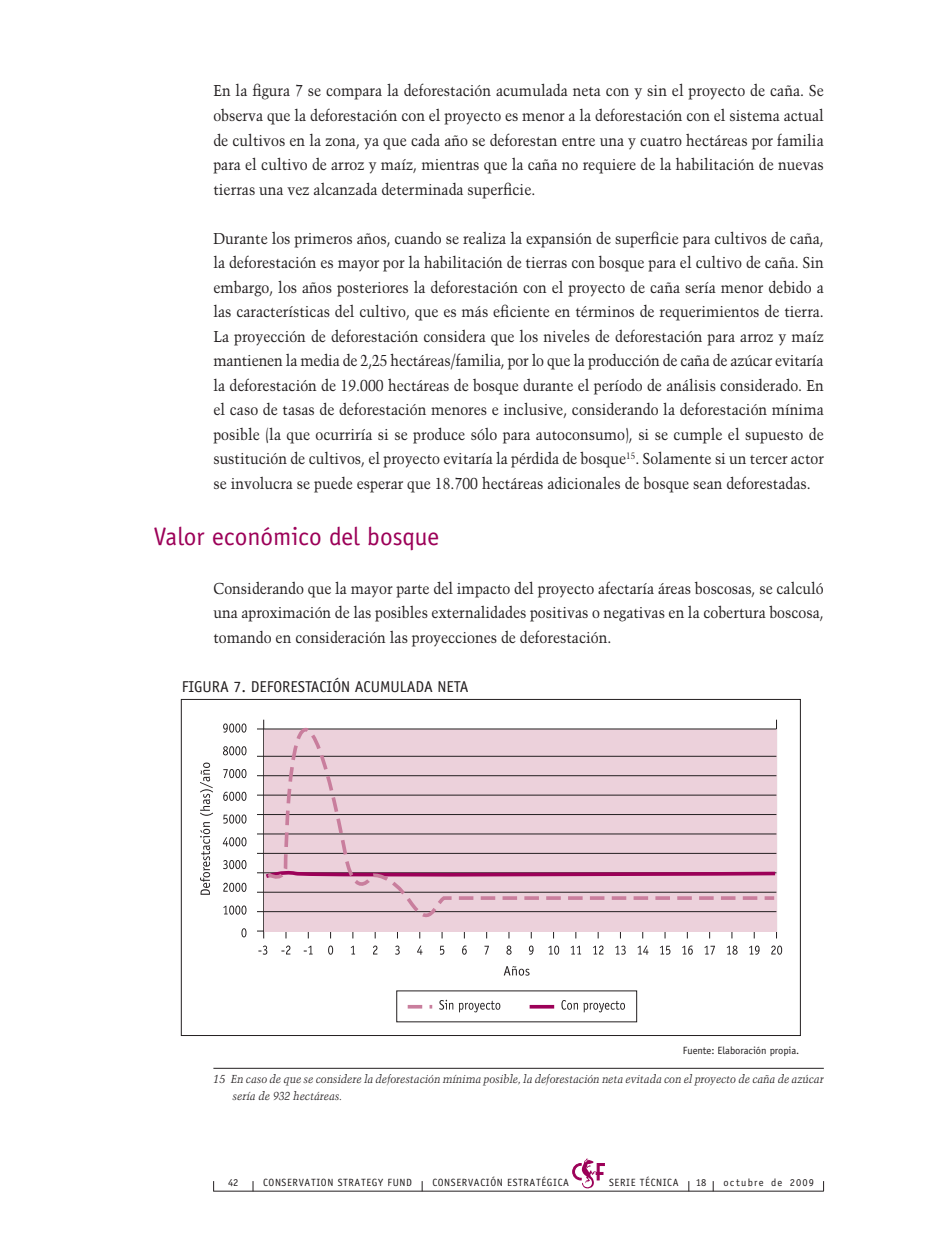
<style>
.page{position:relative;width:938px;height:1241px;background:#fff}
.page>*{position:absolute;margin:0;border:0;box-sizing:border-box;transform-origin:0 0}
.t1{font:25.38px "Officina Sans";color:#9c0058}
.t2{font:15.75px/24.5px "Trump Mediaeval";color:#231f20;text-align:justify;scale:.9 1}
.t3{font:15.75px "Officina Sans";color:#231f20}
.t4{font:italic 11.55px/17.5px "Trump Mediaeval";letter-spacing:-.005em;color:#231f20}
.t5{font:10.5px "Officina Sans";letter-spacing:.06em;color:#231f20}
.t6{font:10.5px "Officina Sans";color:#231f20}
.t7{font:10.5px "Officina Sans";letter-spacing:.125em;color:#231f20}
</style>
<div class="page">
<svg style="left:572px;top:1158px;width:32px;height:30px"></svg>
<hr style="left:213px;top:1190px;width:610px;height:1px;background:#231f20">
<hr style="left:213px;top:1067px;width:610px;height:1px;background:#231f20">
<svg style="left:181px;top:699px;width:619px;height:336px"></svg>
<hr style="left:263px;top:719px;width:1px;height:219px;background:#231f20">
<hr style="left:776px;top:719px;width:1px;height:219px;background:#231f20">
<hr style="left:257px;top:794px;width:519px;height:1px;background:#231f20">
<hr style="left:257px;top:872px;width:519px;height:1px;background:#231f20">
<hr style="left:257px;top:814px;width:519px;height:1px;background:#231f20">
<hr style="left:257px;top:853px;width:519px;height:1px;background:#231f20">
<hr style="left:257px;top:891px;width:519px;height:1px;background:#231f20">
<hr style="left:257px;top:775px;width:519px;height:1px;background:#231f20">
<hr style="left:257px;top:728px;width:519px;height:1px;background:#231f20">
<hr style="left:257px;top:755px;width:519px;height:1px;background:#231f20">
<hr style="left:257px;top:833px;width:519px;height:1px;background:#231f20">
<hr style="left:257px;top:911px;width:519px;height:1px;background:#231f20">
<svg style="left:258px;top:945px;width:9px;height:9px"></svg>
<svg style="left:281px;top:945px;width:9px;height:9px"></svg>
<svg style="left:304px;top:945px;width:8px;height:9px"></svg>
<svg style="left:328px;top:945px;width:5px;height:9px"></svg>
<svg style="left:329px;top:946px;width:3px;height:7px"></svg>
<svg style="left:351px;top:945px;width:4px;height:9px"></svg>
<svg style="left:373px;top:945px;width:4px;height:9px"></svg>
<svg style="left:395px;top:945px;width:5px;height:9px"></svg>
<svg style="left:417px;top:945px;width:5px;height:9px"></svg>
<svg style="left:440px;top:945px;width:4px;height:9px"></svg>
<svg style="left:462px;top:945px;width:5px;height:9px"></svg>
<svg style="left:484px;top:945px;width:5px;height:9px"></svg>
<svg style="left:506px;top:945px;width:5px;height:9px"></svg>
<svg style="left:529px;top:945px;width:4px;height:9px"></svg>
<svg style="left:548px;top:945px;width:10px;height:9px"></svg>
<svg style="left:570px;top:945px;width:11px;height:9px"></svg>
<svg style="left:593px;top:945px;width:10px;height:9px"></svg>
<svg style="left:615px;top:945px;width:10px;height:9px"></svg>
<svg style="left:637px;top:945px;width:11px;height:9px"></svg>
<svg style="left:660px;top:945px;width:10px;height:9px"></svg>
<svg style="left:682px;top:945px;width:10px;height:9px"></svg>
<svg style="left:704px;top:945px;width:11px;height:9px"></svg>
<svg style="left:726px;top:945px;width:11px;height:9px"></svg>
<svg style="left:749px;top:945px;width:10px;height:9px"></svg>
<svg style="left:771px;top:945px;width:10px;height:9px"></svg>
<svg style="left:223px;top:905px;width:22px;height:9px"></svg>
<svg style="left:223px;top:882px;width:22px;height:9px"></svg>
<svg style="left:223px;top:859px;width:22px;height:10px"></svg>
<svg style="left:223px;top:837px;width:22px;height:9px"></svg>
<svg style="left:223px;top:814px;width:22px;height:9px"></svg>
<svg style="left:223px;top:791px;width:22px;height:9px"></svg>
<div style="left:229px;top:768px;width:5px;height:10px;background:#fff;border-radius:50%"></div>
<div style="left:235px;top:768px;width:5px;height:10px;background:#fff;border-radius:50%"></div>
<svg style="left:223px;top:769px;width:22px;height:9px"></svg>
<svg style="left:223px;top:746px;width:22px;height:9px"></svg>
<svg style="left:223px;top:723px;width:22px;height:9px"></svg>
<svg style="left:241px;top:928px;width:5px;height:9px"></svg>
<svg style="left:242px;top:929px;width:3px;height:7px"></svg>
<svg style="left:263px;top:698px;width:514px;height:237px"></svg>
<svg style="left:439px;top:999px;width:14px;height:10px"></svg>
<svg style="left:459px;top:1000px;width:41px;height:12px"></svg>
<svg style="left:408px;top:1004px;width:24px;height:4px"></svg>
<svg style="left:561px;top:999px;width:64px;height:13px"></svg>
<svg style="left:529px;top:1004px;width:25px;height:4px"></svg>
<svg style="left:503px;top:965px;width:26px;height:10px"></svg>
<svg style="left:200px;top:822px;width:10px;height:72px"></svg>
<svg style="left:200px;top:762px;width:13px;height:53px"></svg>
<p class="t2" style="left:213px;top:80px;width:680px">En la figura 7 se compara la deforestación acumulada neta con y sin el proyecto de caña. Se observa que la deforestación con el proyecto es menor a la deforestación con el sistema actual de cultivos en la zona, ya que cada año se deforestan entre una y cuatro hectáreas por familia para el cultivo de arroz y maíz, mientras que la caña no requiere de la habilitación de nuevas tierras una vez alcanzada determinada superficie.</p>
<p class="t2" style="left:213px;top:227px;width:680px">Durante los primeros años, cuando se realiza la expansión de superficie para cultivos de caña, la deforestación es mayor por la habilitación de tierras con bosque para el cultivo de caña. Sin embargo, los años posteriores la deforestación con el proyecto de caña sería menor debido a las características del cultivo, que es más eficiente en términos de requerimientos de tierra.<br>La proyección de deforestación considera que los niveles de deforestación para arroz y maíz mantienen la media de 2,25 hectáreas/familia, por lo que la producción de caña de azúcar evitaría la deforestación de 19.000 hectáreas de bosque durante el período de análisis considerado. En el caso de tasas de deforestación menores e inclusive, considerando la deforestación mínima posible (la que ocurriría si se produce sólo para autoconsumo), si se cumple el supuesto de sustitución de cultivos, el proyecto evitaría la pérdida de bosque<sup>15</sup>. Solamente si un tercer actor se involucra se puede esperar que 18.700 hectáreas adicionales de bosque sean deforestadas.</p>
<h1 class="t1" style="left:154px;top:526px;width:287px">Valor económico del bosque</h1>
<p class="t2" style="left:213px;top:577px;width:679px">Considerando que la mayor parte del impacto del proyecto afectaría áreas boscosas, se calculó una aproximación de las posibles externalidades positivas o negativas en la cobertura boscosa, tomando en consideración las proyecciones de deforestación.</p>
<p class="t3" style="left:182px;top:680px;width:288px">FIGURA 7. DEFORESTACIÓN ACUMULADA NETA</p>
<p class="t6" style="left:683px;top:1046px;width:118px">Fuente: Elaboración propia.</p>
<p class="t4" style="left:233px;top:1070px;width:592px;text-indent:-20px">15 En caso de que se considere la deforestación mínima posible, la deforestación neta evitada con el proyecto de caña de azúcar sería de 932 hectáreas.</p>
<p class="t5" style="left:228px;top:1178px;width:12px">42</p>
<p class="t5" style="left:263px;top:1178px;width:150px">CONSERVATION STRATEGY FUND</p>
<p class="t5" style="left:432px;top:1178px;width:138px">CONSERVACIÓN ESTRATÉGICA</p>
<p class="t5" style="left:609px;top:1178px;width:71px">SERIE TÉCNICA</p>
<p class="t5" style="left:695px;top:1178px;width:12px">18</p>
<p class="t7" style="left:723px;top:1178px;width:92px">octubre de 2009</p>
</div>
